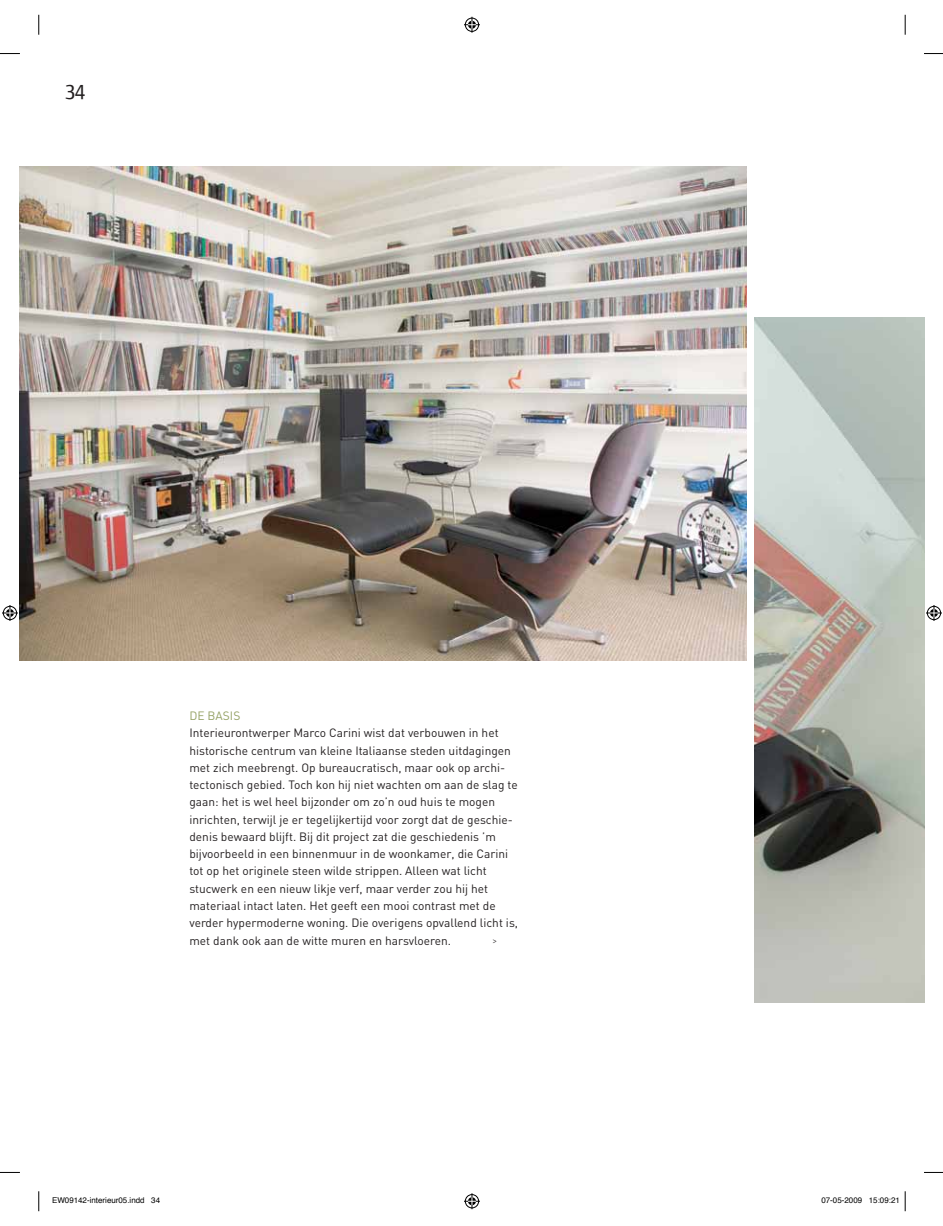
<style>
.page{position:relative;width:943px;height:1226px;background:#fff}
.page>*{position:absolute;margin:0;border:0;box-sizing:border-box;transform-origin:0 0}
.t1{font:11.9px/17.3px "DIN";color:#231f20}
.t2{font:300 10.15px "DIN";color:#231f20}
.t3{font:8.05px "Helvetica";color:#000}
.s1{color:#94a164}
</style>
<div class="page">
<img style="left:20px;top:166px;width:727px;height:494px">
<img style="left:754px;top:317px;width:170px;height:685px">
<svg style="left:0;top:53px;width:20px;height:1px"></svg>
<svg style="left:924px;top:53px;width:19px;height:1px"></svg>
<svg style="left:0;top:1171px;width:20px;height:1px"></svg>
<svg style="left:924px;top:1171px;width:19px;height:2px"></svg>
<svg style="left:38px;top:15px;width:1px;height:20px"></svg>
<svg style="left:38px;top:1191px;width:2px;height:20px"></svg>
<svg style="left:904px;top:15px;width:1px;height:20px"></svg>
<svg style="left:904px;top:1191px;width:2px;height:20px"></svg>
<svg style="left:464px;top:17px;width:16px;height:16px"></svg>
<svg style="left:464px;top:1193px;width:16px;height:16px"></svg>
<svg style="left:2px;top:605px;width:16px;height:16px"></svg>
<svg style="left:926px;top:605px;width:15px;height:16px"></svg>
<p class="t1" style="left:189px;top:706px;width:330px"><span class="s1">DE BASIS<br></span>Interieurontwerper Marco Carini wist dat verbouwen in het historische centrum van kleine Italiaanse steden uitdagingen met zich meebrengt. Op bureaucratisch, maar ook op archi&shy;tectonisch gebied. Toch kon hij niet wachten om aan de slag te gaan: het is wel heel bijzonder om zo’n oud huis te mogen inrichten, terwijl je er tegelijkertijd voor zorgt dat de geschie&shy;denis bewaard blijft. Bij dit project zat die geschiedenis ’m bijvoorbeeld in een binnenmuur in de woonkamer, die Carini tot op het originele steen wilde strippen. Alleen wat licht stucwerk en een nieuw likje verf, maar verder zou hij het materiaal intact laten. Het geeft een mooi contrast met de verder hypermoderne woning. Die overigens opvallend licht is, met dank ook aan de witte muren en harsvloeren.</p>
<p class="t2" style="left:492px;top:933px;width:7px">&gt;</p>
<p class="t3" style="left:52px;top:1194px;width:110px">EW09142-interieur05.indd 34</p>
<p class="t3" style="left:821px;top:1194px;width:80px">07-05-2009 15:09:21</p>
</div>
